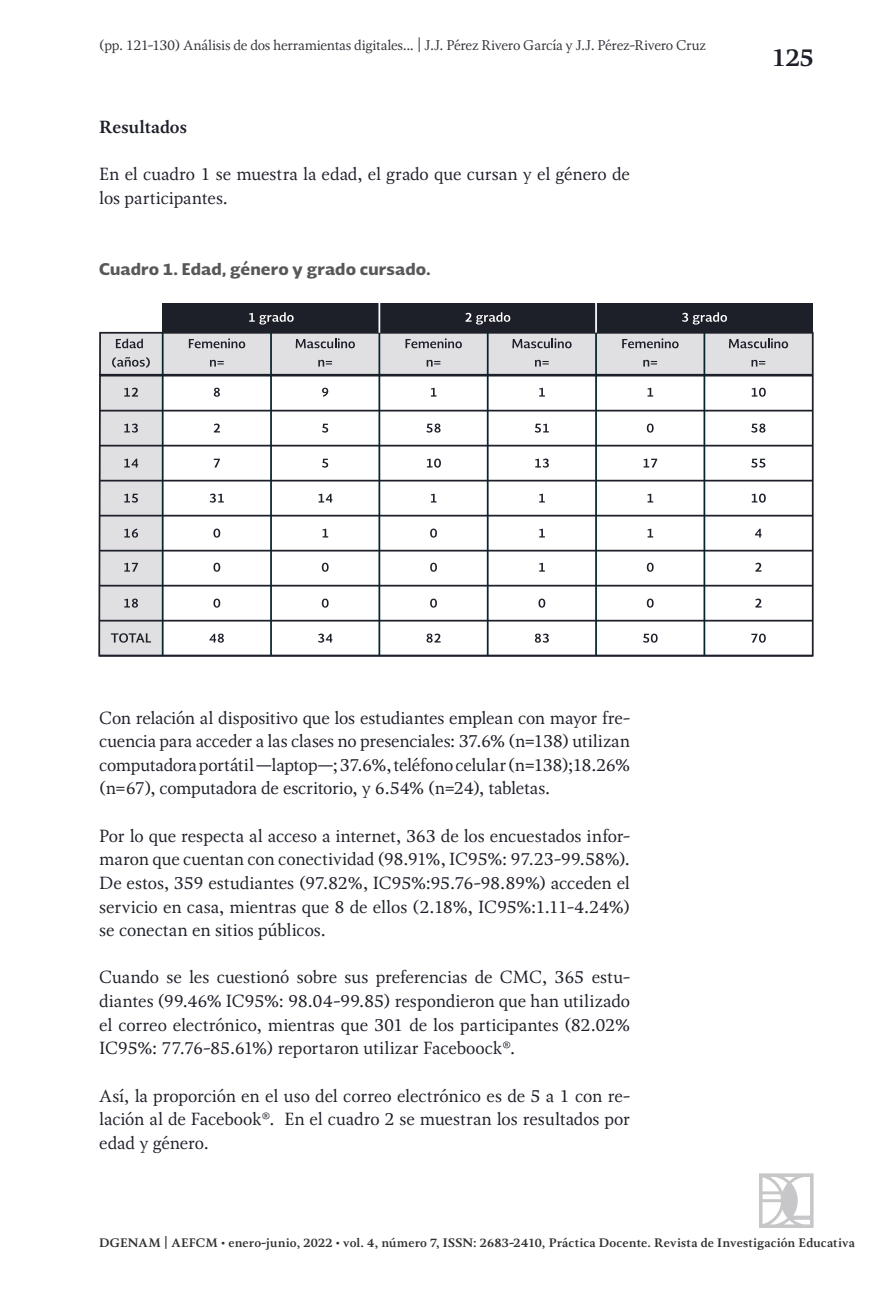
<style>
.page{position:relative;width:893px;height:1290px;background:#fff}
.page>*{position:absolute;margin:0;border:0;box-sizing:border-box;transform-origin:0 0}
.t1{font:700 24.5px "Soberana Texto";color:#1d1f29}
.t2{font:17.5px/23.6px "Soberana Texto";letter-spacing:-.005em;color:#1d1f29;text-align:justify}
.t3{font:700 17.5px "Soberana Texto";letter-spacing:.005em;color:#1d1f29}
.t4{font:900 15.75px "Soberana Sans";letter-spacing:.005em;color:#57585a}
.t5{font:14px "Soberana Texto";letter-spacing:-.02em;color:#313239}
.t6{font:700 12.25px "Soberana Texto";letter-spacing:.015em;color:#303030}
</style>
<div class="page">
<div style="left:163px;top:303px;width:650px;height:30px;background:#1d1f29"></div>
<svg style="left:98px;top:331px;width:716px;height:326px"></svg>
<hr style="left:162px;top:333px;width:2px;height:323px;background:#06262c">
<hr style="left:378px;top:333px;width:2px;height:323px;background:#06262c">
<hr style="left:270px;top:333px;width:2px;height:323px;background:#06262c">
<hr style="left:487px;top:333px;width:2px;height:323px;background:#06262c">
<hr style="left:703px;top:333px;width:2px;height:323px;background:#06262c">
<hr style="left:378px;top:302px;width:2px;height:31px;background:#fff">
<hr style="left:595px;top:302px;width:2px;height:31px;background:#fff">
<hr style="left:595px;top:333px;width:2px;height:323px;background:#06262c">
<svg style="left:124px;top:388px;width:14px;height:9px"></svg>
<svg style="left:214px;top:388px;width:6px;height:9px"></svg>
<svg style="left:322px;top:388px;width:6px;height:9px"></svg>
<svg style="left:431px;top:388px;width:5px;height:9px"></svg>
<svg style="left:539px;top:388px;width:6px;height:9px"></svg>
<svg style="left:648px;top:388px;width:5px;height:9px"></svg>
<svg style="left:752px;top:388px;width:14px;height:9px"></svg>
<svg style="left:214px;top:424px;width:6px;height:8px"></svg>
<svg style="left:322px;top:424px;width:6px;height:9px"></svg>
<svg style="left:426px;top:424px;width:15px;height:9px"></svg>
<svg style="left:535px;top:424px;width:14px;height:9px"></svg>
<svg style="left:647px;top:424px;width:7px;height:9px"></svg>
<svg style="left:751px;top:424px;width:14px;height:9px"></svg>
<svg style="left:214px;top:459px;width:6px;height:8px"></svg>
<svg style="left:322px;top:459px;width:6px;height:9px"></svg>
<svg style="left:427px;top:459px;width:14px;height:9px"></svg>
<svg style="left:535px;top:459px;width:14px;height:9px"></svg>
<svg style="left:644px;top:459px;width:13px;height:8px"></svg>
<svg style="left:751px;top:459px;width:14px;height:9px"></svg>
<svg style="left:210px;top:494px;width:14px;height:9px"></svg>
<svg style="left:319px;top:494px;width:13px;height:8px"></svg>
<svg style="left:431px;top:494px;width:5px;height:8px"></svg>
<svg style="left:539px;top:494px;width:6px;height:8px"></svg>
<svg style="left:648px;top:494px;width:5px;height:8px"></svg>
<svg style="left:752px;top:494px;width:14px;height:9px"></svg>
<svg style="left:213px;top:529px;width:7px;height:9px"></svg>
<svg style="left:323px;top:529px;width:5px;height:8px"></svg>
<svg style="left:430px;top:529px;width:7px;height:9px"></svg>
<svg style="left:539px;top:529px;width:6px;height:8px"></svg>
<svg style="left:648px;top:529px;width:5px;height:8px"></svg>
<svg style="left:755px;top:529px;width:7px;height:8px"></svg>
<svg style="left:213px;top:563px;width:7px;height:9px"></svg>
<svg style="left:322px;top:563px;width:7px;height:9px"></svg>
<svg style="left:430px;top:563px;width:7px;height:9px"></svg>
<svg style="left:539px;top:563px;width:6px;height:9px"></svg>
<svg style="left:647px;top:563px;width:7px;height:9px"></svg>
<svg style="left:755px;top:563px;width:6px;height:9px"></svg>
<svg style="left:213px;top:599px;width:7px;height:9px"></svg>
<svg style="left:322px;top:599px;width:7px;height:9px"></svg>
<svg style="left:430px;top:599px;width:7px;height:9px"></svg>
<svg style="left:538px;top:599px;width:7px;height:9px"></svg>
<svg style="left:647px;top:599px;width:7px;height:9px"></svg>
<svg style="left:755px;top:599px;width:6px;height:8px"></svg>
<svg style="left:209px;top:634px;width:15px;height:9px"></svg>
<svg style="left:318px;top:634px;width:14px;height:9px"></svg>
<svg style="left:426px;top:634px;width:15px;height:9px"></svg>
<svg style="left:535px;top:634px;width:14px;height:9px"></svg>
<svg style="left:643px;top:634px;width:15px;height:9px"></svg>
<svg style="left:751px;top:634px;width:15px;height:9px"></svg>
<svg style="left:124px;top:424px;width:14px;height:9px"></svg>
<svg style="left:124px;top:459px;width:14px;height:8px"></svg>
<svg style="left:124px;top:494px;width:14px;height:9px"></svg>
<svg style="left:124px;top:529px;width:14px;height:9px"></svg>
<svg style="left:124px;top:563px;width:14px;height:9px"></svg>
<svg style="left:124px;top:599px;width:14px;height:9px"></svg>
<svg style="left:111px;top:633px;width:40px;height:10px"></svg>
<svg style="left:189px;top:338px;width:56px;height:10px"></svg>
<svg style="left:210px;top:360px;width:14px;height:6px"></svg>
<svg style="left:249px;top:312px;width:45px;height:12px"></svg>
<svg style="left:465px;top:312px;width:45px;height:12px"></svg>
<svg style="left:682px;top:312px;width:45px;height:12px"></svg>
<svg style="left:296px;top:338px;width:59px;height:10px"></svg>
<svg style="left:318px;top:360px;width:14px;height:6px"></svg>
<svg style="left:512px;top:338px;width:60px;height:10px"></svg>
<svg style="left:535px;top:360px;width:14px;height:6px"></svg>
<svg style="left:729px;top:338px;width:59px;height:10px"></svg>
<svg style="left:751px;top:360px;width:14px;height:6px"></svg>
<svg style="left:405px;top:338px;width:57px;height:10px"></svg>
<svg style="left:427px;top:360px;width:13px;height:6px"></svg>
<svg style="left:622px;top:338px;width:57px;height:10px"></svg>
<svg style="left:643px;top:360px;width:14px;height:6px"></svg>
<svg style="left:759px;top:1173px;width:55px;height:55px"></svg>
<p class="t5" style="left:99px;top:37px;width:608px">(pp. 121-130) Análisis de dos herramientas digitales... | J.J. Pérez Rivero García y J.J. Pérez-Rivero Cruz</p>
<p class="t3" style="left:99px;top:116px;width:89px">Resultados</p>
<p class="t2" style="left:99px;top:162px;width:532px">En el cuadro 1 se muestra la edad, el grado que cursan y el género de los participantes.</p>
<p class="t4" style="left:99px;top:258px;width:333px">Cuadro 1. Edad, género y grado cursado.</p>
<h1 class="t1" style="left:772px;top:42px;width:44px">125</h1>
<p class="t2" style="left:99px;top:705px;width:532px">Con relación al dispositivo que los estudiantes emplean con mayor fre&shy;cuencia para acceder a las clases no presenciales: 37.6% (n=138) utilizan computadora portátil —laptop—; 37.6%, teléfono celular (n=138);18.26% (n=67), computadora de escritorio, y 6.54% (n=24), tabletas.</p>
<p class="t2" style="left:99px;top:823px;width:532px">Por lo que respecta al acceso a internet, 363 de los encuestados infor&shy;maron que cuentan con conectividad (98.91%, IC95%: 97.23-99.58%).<br>De estos, 359 estudiantes (97.82%, IC95%:95.76-98.89%) acceden el servicio en casa, mientras que 8 de ellos (2.18%, IC95%:1.11-4.24%) se conectan en sitios públicos.</p>
<p class="t2" style="left:99px;top:965px;width:532px">Cuando se les cuestionó sobre sus preferencias de CMC, 365 estu&shy;diantes (99.46% IC95%: 98.04-99.85) respondieron que han utilizado el correo electrónico, mientras que 301 de los participantes (82.02% IC95%: 77.76-85.61%) reportaron utilizar Faceboock®.</p>
<p class="t2" style="left:99px;top:1083px;width:532px">Así, la proporción en el uso del correo electrónico es de 5 a 1 con re&shy;lación al de Facebook®. En el cuadro 2 se muestran los resultados por edad y género.</p>
<p class="t6" style="left:99px;top:1235px;width:757px">DGENAM | AEFCM • enero-junio, 2022 • vol. 4, número 7, ISSN: 2683-2410, Práctica Docente. Revista de Investigación Educativa</p>
</div>
